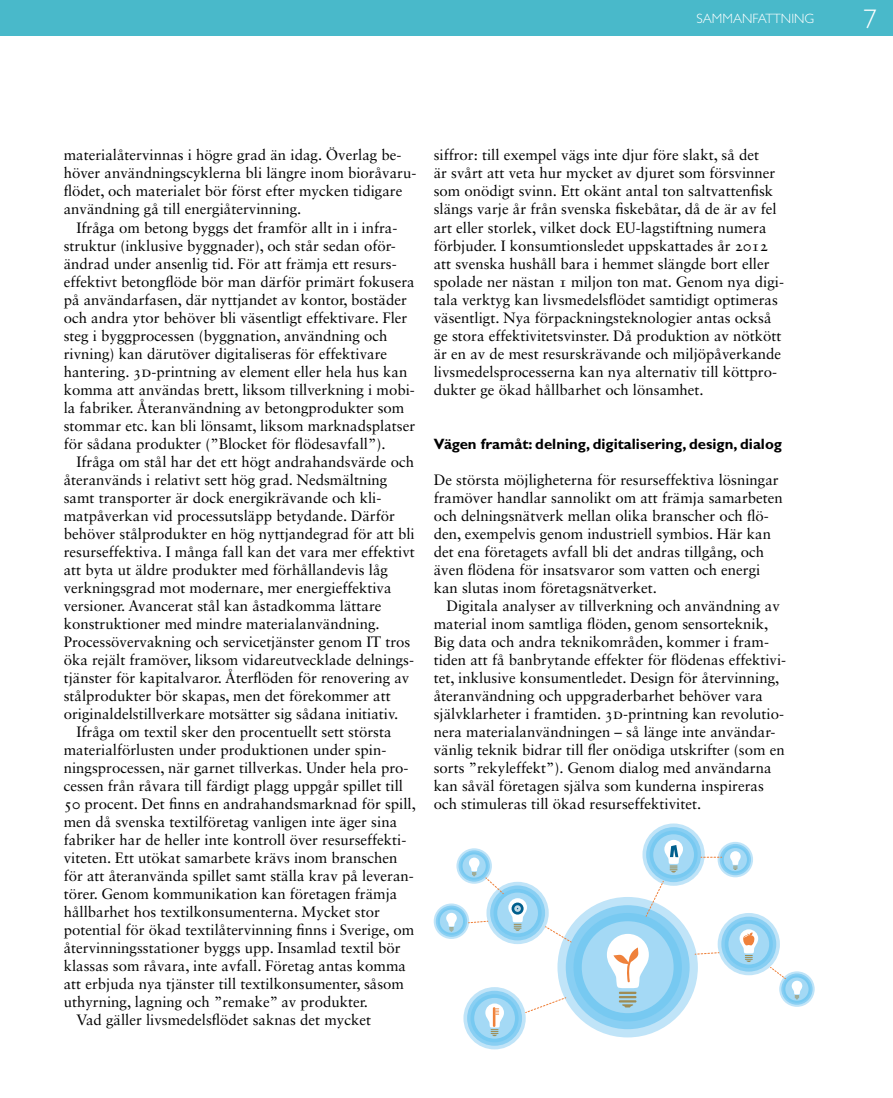
<style>
.page{position:relative;width:893px;height:1098px;background:#fff}
.page>*{position:absolute;margin:0;border:0;box-sizing:border-box;transform-origin:0 0}
.t1{font:300 27px "Gill Sans Std";color:#fff}
.t2{font:15px/18px "Sabon LT Std";color:#000}
.t3{font:700 15px "Gill Sans Std";color:#000}
.t4{font:300 13.5px "Gill Sans Std";color:#fff}
</style>
<div class="page">
<div style="left:0;top:0;width:893px;height:36px;background:#49b9ca"></div>
<div style="left:557px;top:896px;width:141px;height:141px;background:#c0e4f8;border-radius:50%"></div>
<div style="left:566px;top:904px;width:124px;height:124px;background:#89cff3;border-radius:50%"></div>
<div style="left:573px;top:912px;width:109px;height:109px;background:#77c9f1;border-radius:50%"></div>
<div style="left:582px;top:920px;width:92px;height:92px;background:#a4d9f5;border-radius:50%"></div>
<hr style="left:619px;top:999px;width:17px;height:3px;background:#9e8c54">
<svg style="left:622px;top:1004px;width:11px;height:3px"></svg>
<svg style="left:486px;top:881px;width:63px;height:62px"></svg>
<svg style="left:490px;top:885px;width:55px;height:55px"></svg>
<div style="left:494px;top:888px;width:48px;height:48px;background:#77c9f1;border-radius:50%"></div>
<div style="left:497px;top:892px;width:41px;height:41px;background:#a4d9f5;border-radius:50%"></div>
<svg style="left:718px;top:912px;width:62px;height:62px"></svg>
<svg style="left:721px;top:916px;width:55px;height:55px"></svg>
<div style="left:725px;top:919px;width:48px;height:48px;background:#77c9f1;border-radius:50%"></div>
<div style="left:728px;top:923px;width:41px;height:41px;background:#a4d9f5;border-radius:50%"></div>
<svg style="left:642px;top:823px;width:63px;height:62px"></svg>
<svg style="left:646px;top:826px;width:55px;height:55px"></svg>
<div style="left:650px;top:830px;width:48px;height:48px;background:#77c9f1;border-radius:50%"></div>
<div style="left:653px;top:834px;width:41px;height:40px;background:#a4d9f5;border-radius:50%"></div>
<svg style="left:463px;top:986px;width:63px;height:62px"></svg>
<svg style="left:467px;top:990px;width:55px;height:55px"></svg>
<svg style="left:471px;top:993px;width:48px;height:48px"></svg>
<div style="left:474px;top:997px;width:41px;height:41px;background:#a4d9f5;border-radius:50%"></div>
<svg style="left:779px;top:971px;width:36px;height:35px"></svg>
<svg style="left:781px;top:973px;width:32px;height:31px"></svg>
<svg style="left:783px;top:975px;width:28px;height:27px"></svg>
<div style="left:785px;top:977px;width:23px;height:23px;background:#a4d9f5;border-radius:50%"></div>
<svg style="left:434px;top:903px;width:35px;height:35px"></svg>
<svg style="left:436px;top:905px;width:31px;height:31px"></svg>
<svg style="left:438px;top:907px;width:27px;height:27px"></svg>
<div style="left:440px;top:909px;width:23px;height:23px;background:#a4d9f5;border-radius:50%"></div>
<svg style="left:446px;top:912px;width:11px;height:19px"></svg>
<svg style="left:456px;top:848px;width:36px;height:35px"></svg>
<div style="left:459px;top:850px;width:31px;height:31px;background:#89cff3;border-radius:50%"></div>
<svg style="left:460px;top:852px;width:28px;height:27px"></svg>
<div style="left:463px;top:854px;width:23px;height:23px;background:#a4d9f5;border-radius:50%"></div>
<svg style="left:545px;top:925px;width:26px;height:17px"></svg>
<svg style="left:645px;top:880px;width:19px;height:36px"></svg>
<svg style="left:526px;top:997px;width:40px;height:15px"></svg>
<svg style="left:695px;top:951px;width:24px;height:3px"></svg>
<svg style="left:769px;top:965px;width:33px;height:34px"></svg>
<svg style="left:718px;top:841px;width:35px;height:36px"></svg>
<svg style="left:720px;top:843px;width:31px;height:31px"></svg>
<svg style="left:722px;top:845px;width:27px;height:28px"></svg>
<div style="left:724px;top:847px;width:23px;height:23px;background:#a4d9f5;border-radius:50%"></div>
<svg style="left:730px;top:851px;width:11px;height:18px"></svg>
<svg style="left:701px;top:856px;width:21px;height:1px"></svg>
<svg style="left:607px;top:934px;width:42px;height:63px"></svg>
<svg style="left:664px;top:840px;width:19px;height:32px"></svg>
<svg style="left:469px;top:857px;width:58px;height:73px"></svg>
<svg style="left:740px;top:929px;width:18px;height:32px"></svg>
<svg style="left:485px;top:1003px;width:19px;height:32px"></svg>
<p class="t4" style="left:697px;top:11px;width:119px">SAMMANFATTNING</p>
<h1 class="t1" style="left:863px;top:4px;width:15px">7</h1>
<p class="t2" style="left:64px;top:146px;width:354px">materialåtervinnas i högre grad än idag. Överlag be&shy;höver användningscyklerna bli längre inom bioråvaru&shy;flödet, och materialet bör först efter mycken tidigare användning gå till energiåtervinning.</p>
<p class="t2" style="left:64px;top:218px;width:353px;text-indent:13px">Ifråga om betong byggs det framför allt in i infra&shy;struktur (inklusive byggnader), och står sedan oför&shy;ändrad under ansenlig tid. För att främja ett resurs&shy;effektivt betongflöde bör man därför primärt fokusera på användarfasen, där nyttjandet av kontor, bostäder och andra ytor behöver bli väsentligt effektivare. Fler steg i byggprocessen (byggnation, användning och rivning) kan därutöver digitaliseras för effektivare hantering. 3D-printning av element eller hela hus kan komma att användas brett, liksom tillverkning i mobi&shy;la fabriker. Återanvändning av betongprodukter som stommar etc. kan bli lönsamt, liksom marknadsplatser för sådana produkter (”Blocket för flödesavfall”).</p>
<p class="t2" style="left:77px;top:452px;width:339px">Ifråga om stål har det ett högt andrahandsvärde och</p>
<p class="t2" style="left:64px;top:470px;width:325px">återanvänds i relativt sett hög grad. Nedsmältning</p>
<p class="t2" style="left:64px;top:488px;width:319px">samt transporter är dock energikrävande och kli-</p>
<p class="t2" style="left:64px;top:506px;width:333px">matpåverkan vid processutsläpp betydande. Därför</p>
<p class="t2" style="left:64px;top:524px;width:352px">behöver stålprodukter en hög nyttjandegrad för att bli</p>
<p class="t2" style="left:64px;top:542px;width:353px">resurseffektiva. I många fall kan det vara mer effektivt</p>
<p class="t2" style="left:64px;top:560px;width:326px">att byta ut äldre produkter med förhållandevis låg</p>
<p class="t2" style="left:64px;top:578px;width:329px">verkningsgrad mot modernare, mer energieffektiva</p>
<p class="t2" style="left:64px;top:596px;width:319px">versioner. Avancerat stål kan åstadkomma lättare</p>
<p class="t2" style="left:64px;top:614px;width:317px">konstruktioner med mindre materialanvändning.</p>
<p class="t2" style="left:64px;top:632px;width:348px">Processövervakning och servicetjänster genom IT tros</p>
<p class="t2" style="left:64px;top:650px;width:352px">öka rejält framöver, liksom vidareutvecklade delnings-</p>
<p class="t2" style="left:64px;top:668px;width:347px">tjänster för kapitalvaror. Återflöden för renovering av</p>
<p class="t2" style="left:64px;top:686px;width:328px">stålprodukter bör skapas, men det förekommer att</p>
<p class="t2" style="left:64px;top:704px;width:336px">originaldelstillverkare motsätter sig sådana initiativ.</p>
<p class="t2" style="left:77px;top:722px;width:316px">Ifråga om textil sker den procentuellt sett största</p>
<p class="t2" style="left:64px;top:740px;width:324px">materialförlusten under produktionen under spin-</p>
<p class="t2" style="left:64px;top:758px;width:346px">ningsprocessen, när garnet tillverkas. Under hela pro-</p>
<p class="t2" style="left:64px;top:776px;width:341px">cessen från råvara till färdigt plagg uppgår spillet till</p>
<p class="t2" style="left:64px;top:794px;width:354px">50 procent. Det finns en andrahandsmarknad för spill,</p>
<p class="t2" style="left:64px;top:812px;width:335px">men då svenska textilföretag vanligen inte äger sina</p>
<p class="t2" style="left:64px;top:830px;width:344px">fabriker har de heller inte kontroll över resurseffekti-</p>
<p class="t2" style="left:64px;top:848px;width:335px">viteten. Ett utökat samarbete krävs inom branschen</p>
<p class="t2" style="left:64px;top:866px;width:352px">för att återanvända spillet samt ställa krav på leveran-</p>
<p class="t2" style="left:64px;top:884px;width:335px">törer. Genom kommunikation kan företagen främja</p>
<p class="t2" style="left:64px;top:902px;width:318px">hållbarhet hos textilkonsumenterna. Mycket stor</p>
<p class="t2" style="left:64px;top:920px;width:352px">potential för ökad textilåtervinning finns i Sverige, om</p>
<p class="t2" style="left:64px;top:938px;width:339px">återvinningsstationer byggs upp. Insamlad textil bör</p>
<p class="t2" style="left:64px;top:956px;width:344px">klassas som råvara, inte avfall. Företag antas komma</p>
<p class="t2" style="left:64px;top:974px;width:342px">att erbjuda nya tjänster till textilkonsumenter, såsom</p>
<p class="t2" style="left:64px;top:992px;width:306px">uthyrning, lagning och ”remake” av produkter.</p>
<p class="t2" style="left:77px;top:1010px;width:296px">Vad gäller livsmedelsflödet saknas det mycket</p>
<p class="t2" style="left:434px;top:146px;width:352px">siffror: till exempel vägs inte djur före slakt, så det<br>är svårt att veta hur mycket av djuret som försvinner som onödigt svinn. Ett okänt antal ton saltvattenfisk slängs varje år från svenska fiskebåtar, då de är av fel art eller storlek, vilket dock EU-lagstiftning numera förbjuder. I konsumtionsledet uppskattades år 2012 att svenska hushåll bara i hemmet slängde bort eller spolade ner nästan 1 miljon ton mat. Genom nya digi&shy;tala verktyg kan livsmedelsflödet samtidigt optimeras väsentligt. Nya förpackningsteknologier antas också ge stora effektivitetsvinster. Då produktion av nötkött är en av de mest resurskrävande och miljöpåverkande livsmedelsprocesserna kan nya alternativ till köttpro&shy;dukter ge ökad hållbarhet och lönsamhet.</p>
<p class="t3" style="left:434px;top:434px;width:350px">Vägen framåt: delning, digitalisering, design, dialog</p>
<p class="t2" style="left:434px;top:470px;width:351px">De största möjligheterna för resurseffektiva lösningar framöver handlar sannolikt om att främja samarbeten och delningsnätverk mellan olika branscher och flö&shy;den, exempelvis genom industriell symbios. Här kan det ena företagets avfall bli det andras tillgång, och även flödena för insatsvaror som vatten och energi kan slutas inom företagsnätverket.</p>
<p class="t2" style="left:434px;top:596px;width:354px;text-indent:13px">Digitala analyser av tillverkning och användning av material inom samtliga flöden, genom sensorteknik, Big data och andra teknikområden, kommer i fram&shy;tiden att få banbrytande effekter för flödenas effektivi&shy;tet, inklusive konsumentledet. Design för återvinning, återanvändning och uppgraderbarhet behöver vara självklarheter i framtiden. 3D-printning kan revolutio&shy;nera materialanvändningen – så länge inte användar&shy;vänlig teknik bidrar till fler onödiga utskrifter (som en sorts ”rekyleffekt”). Genom dialog med användarna kan såväl företagen själva som kunderna inspireras och stimuleras till ökad resurseffektivitet.</p>
</div>
